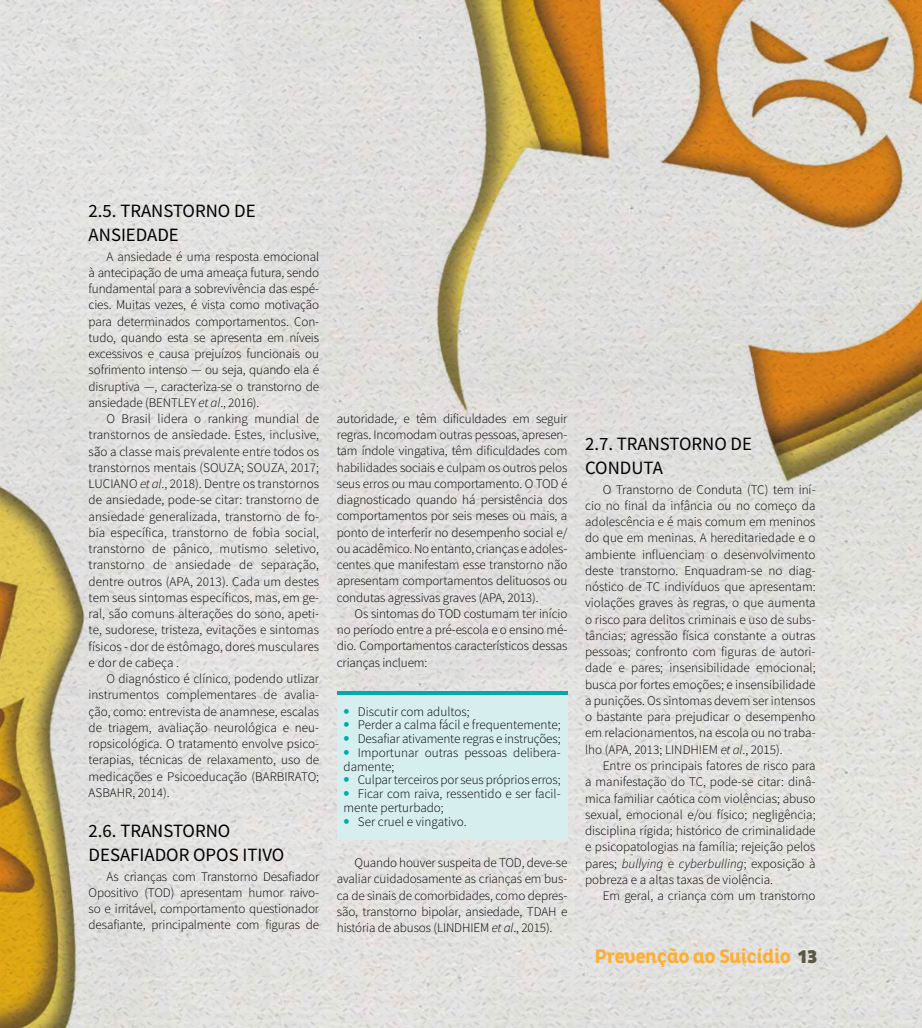
<style>
.page{position:relative;width:922px;height:1028px;background:#fff}
.page>*{position:absolute;margin:0;border:0;box-sizing:border-box;transform-origin:0 0}
.t1{font:700 20px "Pluto Cond";letter-spacing:-.03em;color:#fbaf34}
.t2{font:18.75px/23.8px "Source Sans Pro";color:#000}
.t3{font:300 13.12px/16.2px "Source Sans Pro";letter-spacing:-.01em;color:#000;text-align:justify}
.s1{font-style:italic}
.s2{font-weight:700;font-size:17.5px;color:#00aaa9}
.s3{font-weight:900;font-size:18.75px;color:#5b5945}
</style>
<div class="page">
<img style="left:0;top:0;width:921px;height:1028px">
<hr style="left:337px;top:691px;width:230px;height:4px;background:#00aaa9">
<div style="left:337px;top:695px;width:230px;height:144px;background:#d6eeed"></div>
<h2 class="t2" style="left:89px;top:199px;width:168px">2.5. TRANSTORNO DE<br>ANSIEDADE</h2>
<p class="t3" style="left:89px;top:248px;width:232px;text-indent:18px">A ansiedade é uma resposta emocional à antecipação de uma ameaça futura, sendo fundamental para a sobrevivência das espé&shy;cies. Muitas vezes, é vista como motivação para determinados comportamentos. Con&shy;tudo, quando esta se apresenta em níveis excessivos e causa prejuízos funcionais ou sofrimento intenso — ou seja, quando ela é disruptiva —, caracteriza-se o transtorno de ansiedade (BENTLEY <span class="s1">et al</span>., 2016).</p>
<p class="t3" style="left:89px;top:410px;width:232px;text-indent:18px">O Brasil lidera o ranking mundial de transtornos de ansiedade. Estes, inclusive, são a classe mais prevalente entre todos os transtornos mentais (SOUZA; SOUZA, 2017; LUCIANO <span class="s1">et al</span>., 2018). Dentre os transtornos de ansiedade, pode-se citar: transtorno de ansiedade generalizada, transtorno de fo&shy;bia específica, transtorno de fobia social, transtorno de pânico, mutismo seletivo, transtorno de ansiedade de separação, dentre outros (APA, 2013). Cada um destes tem seus sintomas específicos, mas, em ge&shy;ral, são comuns alterações do sono, apeti&shy;te, sudorese, tristeza, evitações e sintomas físicos - dor de estômago, dores musculares e dor de cabeça .</p>
<p class="t3" style="left:89px;top:670px;width:232px;text-indent:18px">O diagnóstico é clínico, podendo utlizar instrumentos complementares de avalia&shy;ção, como: entrevista de anamnese, escalas de triagem, avaliação neurológica e neu&shy;ropsicológica. O tratamento envolve psico&shy;terapias, técnicas de relaxamento, uso de medicações e Psicoeducação (BARBIRATO; ASBAHR, 2014).</p>
<h2 class="t2" style="left:89px;top:818px;width:197px">2.6. TRANSTORNO<br>DESAFIADOR OPOS ITIVO</h2>
<p class="t3" style="left:89px;top:868px;width:232px;text-indent:18px">As crianças com Transtorno Desafiador Opositivo (TOD) apresentam humor raivo&shy;so e irritável, comportamento questionador desafiante, principalmente com figuras de</p>
<p class="t3" style="left:337px;top:410px;width:232px">autoridade, e têm dificuldades em seguir regras. Incomodam outras pessoas, apresen&shy;tam índole vingativa, têm dificuldades com habilidades sociais e culpam os outros pelos seus erros ou mau comportamento. O TOD é diagnosticado quando há persistência dos comportamentos por seis meses ou mais, a ponto de interferir no desempenho social e/ ou acadêmico. No entanto, crianças e adoles&shy;centes que manifestam esse transtorno não apresentam comportamentos delituosos ou condutas agressivas graves (APA, 2013).</p>
<p class="t3" style="left:337px;top:605px;width:232px;text-indent:18px">Os sintomas do TOD costumam ter início no período entre a pré-escola e o ensino mé&shy;dio. Comportamentos característicos dessas crianças incluem:</p>
<p class="t3" style="left:343px;top:703px;width:127px"><span class="s2">•</span> Discutir com adultos;</p>
<p class="t3" style="left:343px;top:717px;width:218px"><span class="s2">•</span> Perder a calma fácil e frequentemente;</p>
<p class="t3" style="left:343px;top:730px;width:218px"><span class="s2">•</span> Desafiar ativamente regras e instruções;</p>
<p class="t3" style="left:343px;top:745px;width:218px;line-height:13.8px"><span class="s2">•</span> Importunar outras pessoas delibera&shy;damente;</p>
<p class="t3" style="left:343px;top:772px;width:218px"><span class="s2">•</span> Culpar terceiros por seus próprios erros;</p>
<p class="t3" style="left:343px;top:787px;width:218px;line-height:13.8px"><span class="s2">•</span> Ficar com raiva, ressentido e ser facil&shy;mente perturbado;</p>
<p class="t3" style="left:343px;top:813px;width:124px"><span class="s2">•</span> Ser cruel e vingativo.</p>
<p class="t3" style="left:337px;top:854px;width:232px;text-indent:18px">Quando houver suspeita de TOD, deve-se avaliar cuidadosamente as crianças em bus&shy;ca de sinais de comorbidades, como depres&shy;são, transtorno bipolar, ansiedade, TDAH e história de abusos (LINDHIEM <span class="s1">et al</span>., 2015).</p>
<h2 class="t2" style="left:585px;top:432px;width:168px">2.7. TRANSTORNO DE<br>CONDUTA</h2>
<p class="t3" style="left:585px;top:481px;width:232px;text-indent:18px">O Transtorno de Conduta (TC) tem iní&shy;cio no final da infância ou no começo da adolescência e é mais comum em meninos do que em meninas. A hereditariedade e o ambiente influenciam o desenvolvimento deste transtorno. Enquadram-se no diag&shy;nóstico de TC indivíduos que apresentam: violações graves às regras, o que aumenta o risco para delitos criminais e uso de subs&shy;tâncias; agressão física constante a outras pessoas; confronto com figuras de autori&shy;dade e pares; insensibilidade emocional; busca por fortes emoções; e insensibilidade a punições. Os sintomas devem ser intensos o bastante para prejudicar o desempenho em relacionamentos, na escola ou no traba&shy;lho (APA, 2013; LINDHIEM <span class="s1">et al</span>., 2015).</p>
<p class="t3" style="left:585px;top:757px;width:232px;text-indent:18px">Entre os principais fatores de risco para a manifestação do TC, pode-se citar: dinâ&shy;mica familiar caótica com violências; abuso sexual, emocional e/ou físico; negligência; disciplina rígida; histórico de criminalidade e psicopatologias na família; rejeição pelos pares; <span class="s1">bullying</span> e <span class="s1">cyberbulling</span>; exposição à pobreza e a altas taxas de violência.</p>
<p class="t3" style="left:602px;top:887px;width:214px">Em geral, a criança com um transtorno</p>
<h1 class="t1" style="left:594px;top:945px;width:224px">Prevenção ao Suicídio <span class="s3">13</span></h1>
</div>
